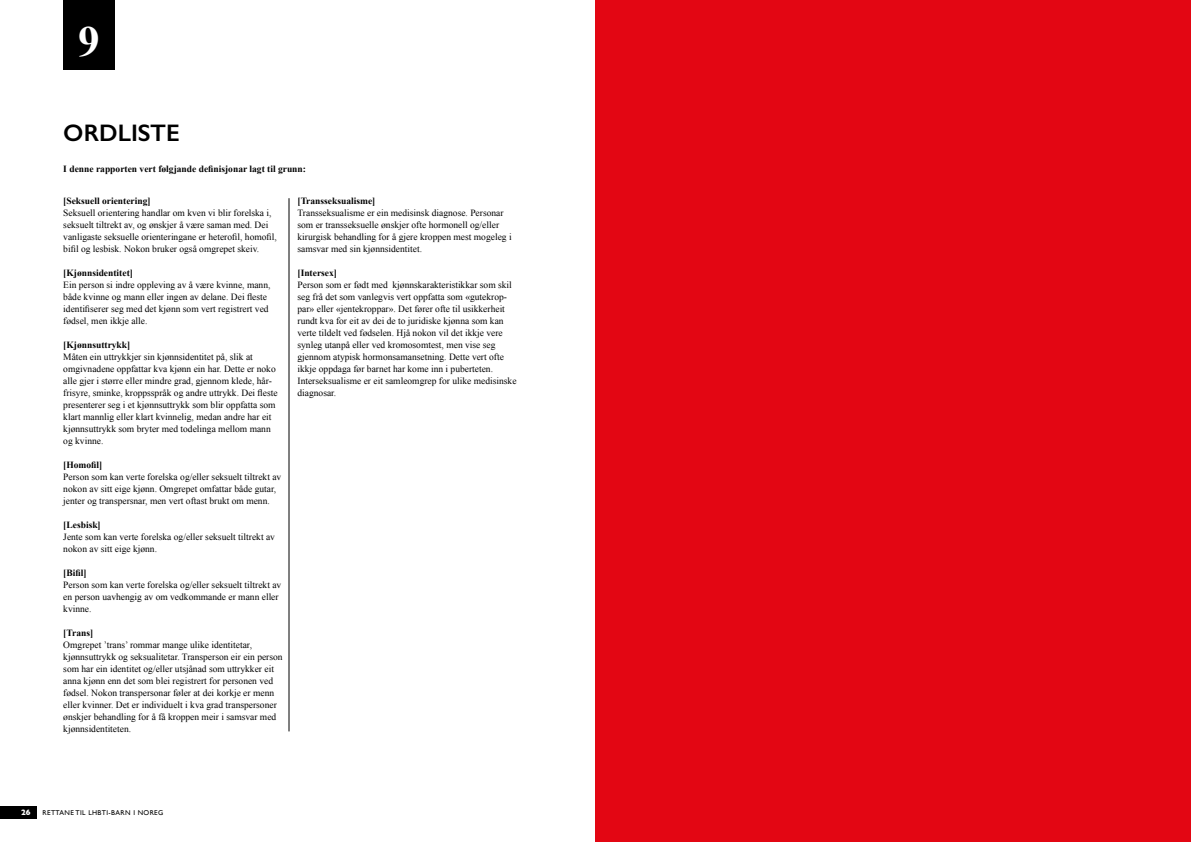
<style>
.page{position:relative;width:1191px;height:842px;background:#fff}
.page>*{position:absolute;margin:0;border:0;box-sizing:border-box;transform-origin:0 0}
.t1{font:700 43px "Times New Roman";color:#fff}
.t2{font:600 24px "Gill Sans";color:#000}
.t3{font:9.5px/12px "Times New Roman";color:#000}
.t4{font:700 9.5px "Times New Roman";color:#000}
.t5{font:700 8px "Gill Sans";color:#fff}
.t6{font:7px "Gill Sans";letter-spacing:.05em;color:#000}
</style>
<div class="page">
<div style="left:0;top:806px;width:36px;height:13px;background:#000"></div>
<div style="left:595px;top:0;width:596px;height:842px;background:#e30613"></div>
<div style="left:63px;top:0;width:51px;height:70px;background:#000"></div>
<hr style="left:289px;top:198px;width:1px;height:533px;background:#000">
<h1 class="t1" style="left:78px;top:12px;width:23px">9</h1>
<h2 class="t2" style="left:63px;top:118px;width:118px">ORDLISTE</h2>
<p class="t4" style="left:63px;top:162px;width:244px">I denne rapporten vert følgjande definisjonar lagt til grunn:</p>
<p class="t4" style="left:63px;top:194px;width:89px">[Seksuell orientering]</p>
<p class="t3" style="left:63px;top:207px;width:215px">Seksuell orientering handlar om kven vi blir forelska i, seksuelt tiltrekt av, og ønskjer å være saman med. Dei vanligaste seksuelle orienteringane er heterofil, homofil, bifil og lesbisk. Nokon bruker også omgrepet skeiv.</p>
<p class="t4" style="left:63px;top:266px;width:71px">[Kjønnsidentitet]</p>
<p class="t3" style="left:63px;top:279px;width:209px">Ein person si indre oppleving av å være kvinne, mann, både kvinne og mann eller ingen av delane. Dei fleste identifiserer seg med det kjønn som vert registrert ved fødsel, men ikkje alle.</p>
<p class="t4" style="left:63px;top:338px;width:69px">[Kjønnsuttrykk]</p>
<p class="t3" style="left:63px;top:351px;width:216px">Måten ein uttrykkjer sin kjønnsidentitet på, slik at omgivnadene oppfattar kva kjønn ein har. Dette er noko alle gjer i større eller mindre grad, gjennom klede, hår&shy;frisyre, sminke, kroppsspråk og andre uttrykk. Dei fleste presenterer seg i et kjønnsuttrykk som blir oppfatta som klart mannlig eller klart kvinnelig, medan andre har eit kjønnsuttrykk som bryter med todelinga mellom mann og kvinne.</p>
<p class="t4" style="left:63px;top:458px;width:41px">[Homofil]</p>
<p class="t3" style="left:63px;top:471px;width:219px">Person som kan verte forelska og/eller seksuelt tiltrekt av nokon av sitt eige kjønn. Omgrepet omfattar både gutar, jenter og transpersnar, men vert oftast brukt om menn.</p>
<p class="t4" style="left:63px;top:518px;width:39px">[Lesbisk]</p>
<p class="t3" style="left:63px;top:531px;width:213px">Jente som kan verte forelska og/eller seksuelt tiltrekt av nokon av sitt eige kjønn.</p>
<p class="t4" style="left:63px;top:566px;width:25px">[Bifil]</p>
<p class="t3" style="left:63px;top:579px;width:219px">Person som kan verte forelska og/eller seksuelt tiltrekt av en person uavhengig av om vedkommande er mann eller kvinne.</p>
<p class="t4" style="left:63px;top:626px;width:31px">[Trans]</p>
<p class="t3" style="left:63px;top:639px;width:221px">Omgrepet ’trans’ rommar mange ulike identitetar, kjønnsuttrykk og seksualitetar. Transperson eir ein person som har ein identitet og/eller utsjånad som uttrykker eit anna kjønn enn det som blei registrert for personen ved fødsel. Nokon transpersonar føler at dei korkje er menn eller kvinner. Det er individuelt i kva grad transpersoner ønskjer behandling for å få kroppen meir i samsvar med kjønnsidentiteten.</p>
<p class="t4" style="left:297px;top:194px;width:79px">[Transseksualisme]</p>
<p class="t3" style="left:297px;top:207px;width:216px">Transseksualisme er ein medisinsk diagnose. Personar som er transseksuelle ønskjer ofte hormonell og/eller kirurgisk behandling for å gjere kroppen mest mogeleg i samsvar med sin kjønnsidentitet.</p>
<p class="t4" style="left:297px;top:266px;width:41px">[Intersex]</p>
<p class="t3" style="left:297px;top:279px;width:220px">Person som er født med kjønnskarakteristikkar som skil seg frå det som vanlegvis vert oppfatta som «gutekrop&shy;par» eller «jentekroppar». Det fører ofte til usikkerheit rundt kva for eit av dei de to juridiske kjønna som kan verte tildelt ved fødselen. Hjå nokon vil det ikkje vere synleg utanpå eller ved kromosomtest, men vise seg gjennom atypisk hormonsamansetning. Dette vert ofte ikkje oppdaga før barnet har kome inn i puberteten.<br>Interseksualisme er eit samleomgrep for ulike medisinske diagnosar.</p>
<p class="t5" style="left:21px;top:806px;width:11px">26</p>
<p class="t6" style="left:43px;top:809px;width:122px">RETTANE TIL LHBTI-BARN I NOREG</p>
</div>
